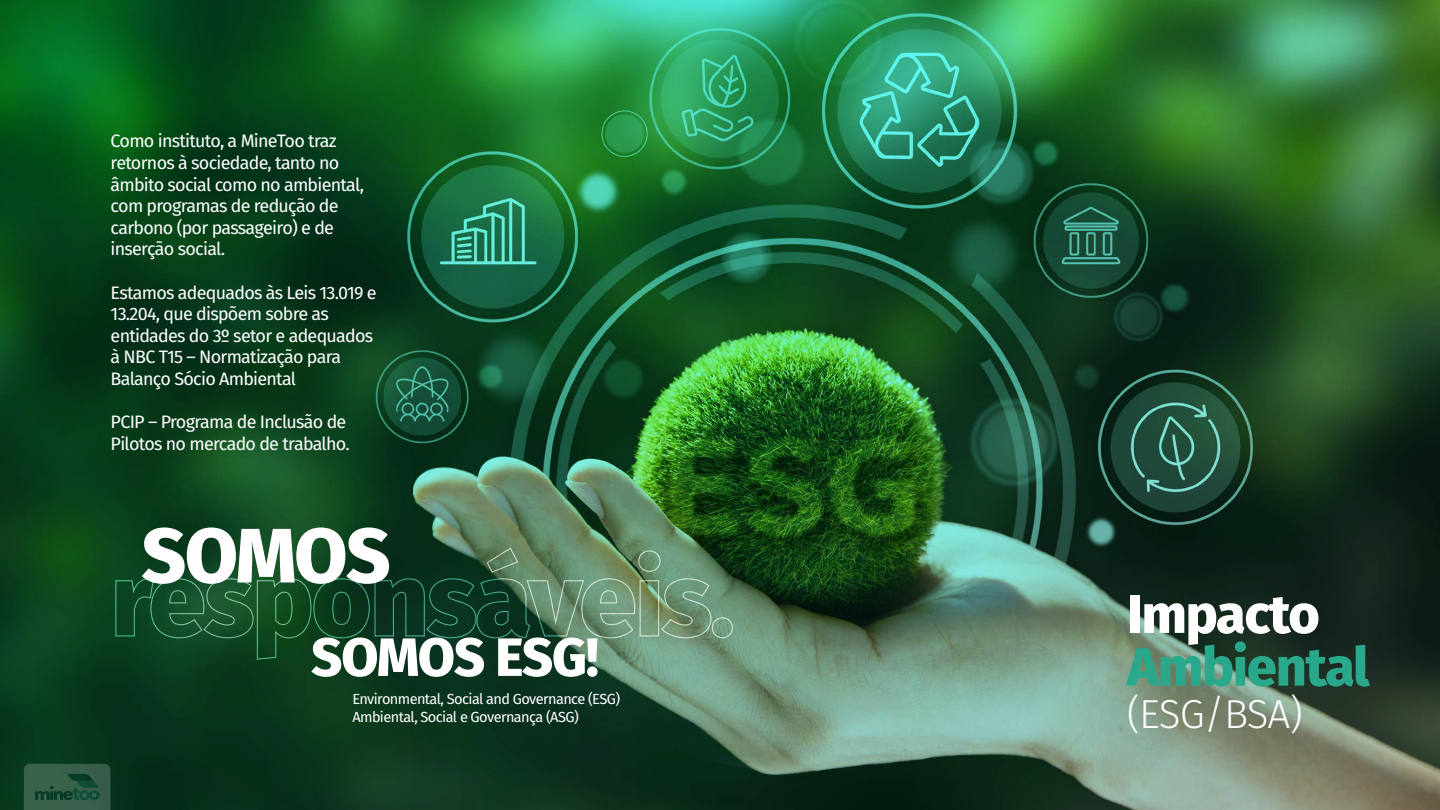
<style>
.page{position:relative;width:1440px;height:810px;background:#fff}
.page>*{position:absolute;margin:0;border:0;box-sizing:border-box;transform-origin:0 0}
.t1{font:800 77.1px "Fira Sans";letter-spacing:-.025em;color:#fff}
.t2{font:800 53.85px "Fira Sans";letter-spacing:-.02em;color:#fff}
.t3{font:800 53.85px "Fira Sans";letter-spacing:-.02em;color:#2aa88b}
.t4{font:300 40.5px "Fira Sans";letter-spacing:-.03em;color:#fff}
.t5{font:18px/21.6px "Fira Sans";letter-spacing:-.04em;color:#fff}
.t6{font:14.62px/17.5px "Fira Sans";letter-spacing:-.04em;color:#fff}
</style>
<div class="page">
<img style="left:0;top:0;width:1440px;height:810px">
<svg style="left:115px;top:548px;width:597px;height:112px;background:#2e5d3e"></svg>
<div style="left:712px;top:617px;width:21px;height:21px;border:1px solid #fff;border-radius:50%"></div>
<svg style="left:24px;top:764px;width:86px;height:46px;background:#305b45"></svg>
<p class="t5" style="left:111px;top:130px;width:255px">Como instituto, a MineToo traz retornos à sociedade, tanto no âmbito social como no ambiental, com programas de redução de carbono (por passageiro) e de inserção social.</p>
<p class="t5" style="left:111px;top:281px;width:268px">Estamos adequados às Leis 13.019 e<br>13.204, que dispõem sobre as entidades do 3º setor e adequados à NBC T15 – Normatização para<br>Balanço Sócio Ambiental</p>
<p class="t5" style="left:111px;top:411px;width:241px">PCIP – Programa de Inclusão de<br>Pilotos no mercado de trabalho.</p>
<h1 class="t1" style="left:141px;top:489px;width:251px">SOMOS</h1>
<h2 class="t2" style="left:311px;top:611px;width:289px">SOMOS ESG!</h2>
<p class="t6" style="left:352px;top:690px;width:269px">Environmental, Social and Governance (ESG)<br>Ambiental, Social e Governança (ASG)</p>
<h2 class="t2" style="left:1127px;top:568px;width:194px">Impacto</h2>
<h2 class="t3" style="left:1127px;top:620px;width:244px">Ambiental</h2>
<h3 class="t4" style="left:1127px;top:685px;width:177px">(ESG/BSA)</h3>
</div>
